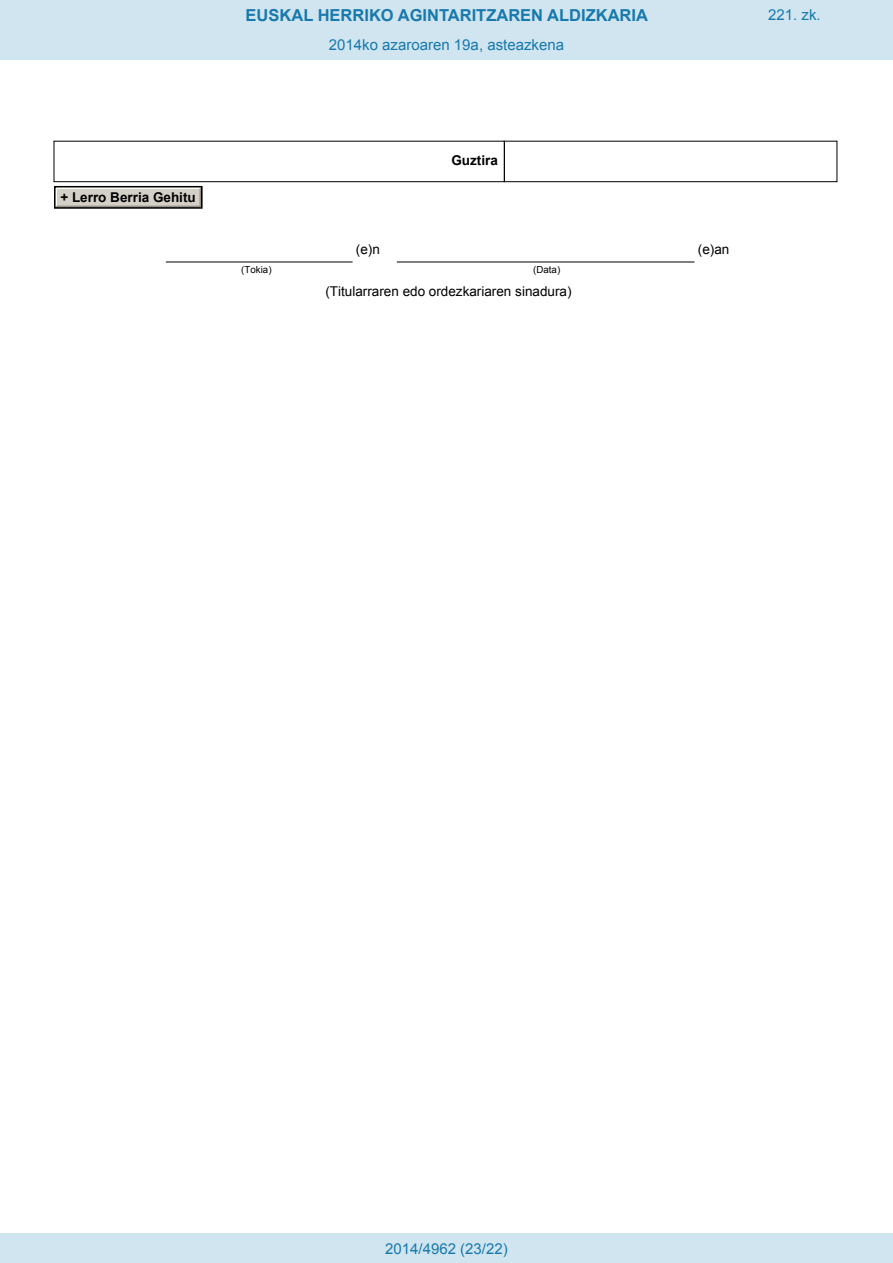
<style>
.page{position:relative;width:893px;height:1263px;background:#fff}
.page>*{position:absolute;margin:0;border:0;box-sizing:border-box;transform-origin:0 0}
.t1{font:700 16.5px "Arial";color:#1879ad}
.Paginacion_Centro{font:15px "Arial";color:#1879ad}
.t2{font:13.5px "Arial";color:#000}
.t3{font:700 13.5px "Arial";color:#000}
.t4{font:9.75px "Arial";color:#000}
</style>
<div class="page">
<div style="left:54px;top:141px;width:451px;height:41px;border:1px solid #000"></div>
<div style="left:504px;top:141px;width:333px;height:41px;border:1px solid #000"></div>
<hr style="left:397px;top:262px;width:297px;height:1px;background:#000">
<hr style="left:166px;top:262px;width:187px;height:1px;background:#000">
<div style="left:57px;top:189px;width:142px;height:17px;background:#d4d0c8"></div>
<div style="left:54px;top:186px;width:148px;height:23px;border:2px solid #000"></div>
<div style="left:0;top:0;width:893px;height:60px;background:#d0e5f0"></div>
<div style="left:0;top:1233px;width:893px;height:30px;background:#d0e5f0"></div>
<p class="t3" style="left:60px;top:188px;width:137px">+ Lerro Berria Gehitu</p>
<p class="t1" style="left:246px;top:4px;width:404px">EUSKAL HERRIKO AGINTARITZAREN ALDIZKARIA</p>
<p class="Paginacion_Centro" style="left:768px;top:5px;width:54px">221. zk.</p>
<p class="Paginacion_Centro" style="left:329px;top:35px;width:237px">2014ko azaroaren 19a, asteazkena</p>
<p class="t3" style="left:451px;top:152px;width:48px">Guztira</p>
<p class="t2" style="left:356px;top:241px;width:26px">(e)n</p>
<p class="t2" style="left:698px;top:241px;width:33px">(e)an</p>
<p class="t4" style="left:241px;top:264px;width:32px">(Tokia)</p>
<p class="t4" style="left:533px;top:264px;width:29px">(Data)</p>
<p class="t2" style="left:325px;top:283px;width:248px">(Titularraren edo ordezkariaren sinadura)</p>
<p class="Paginacion_Centro" style="left:385px;top:1238px;width:124px">2014/4962 (23/22)</p>
</div>
